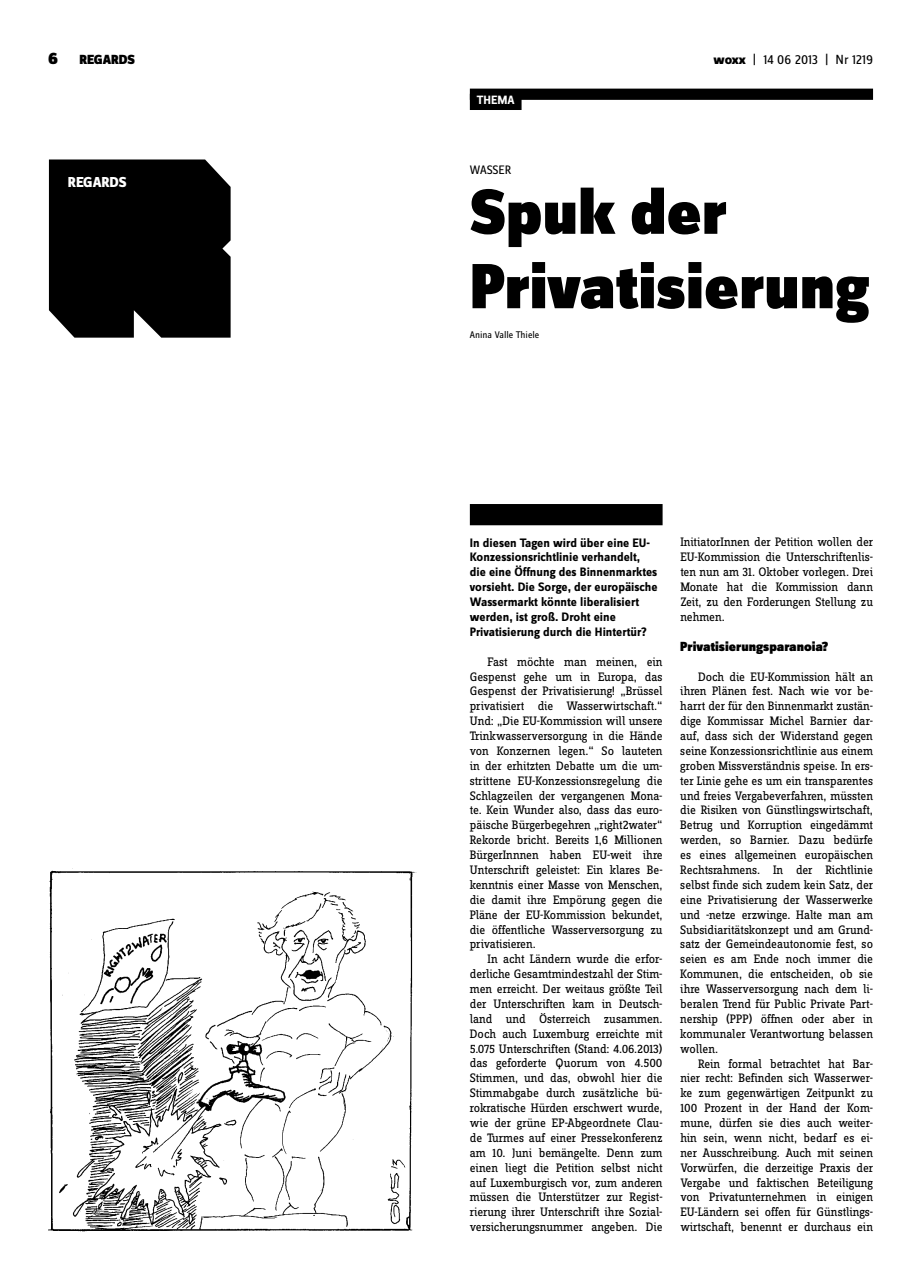
<style>
.page{position:relative;width:922px;height:1276px;background:#fff}
.page>*{position:absolute;margin:0;border:0;box-sizing:border-box;transform-origin:0 0}
.t1{font:900 66.25px/74.4px "Zine Sans Dis";color:#000}
.t2{font:800 15px "Zine Sans Dis";letter-spacing:-.01em;color:#fff}
.t3{font:900 13.75px "Zine Sans Dis";color:#000}
.t4{font:13.75px "Zine Sans Dis";letter-spacing:-.01em;color:#000}
.t5{font:12.75px/14.9px "Zine Slab Dis";letter-spacing:-.01em;color:#000;text-align:justify}
.t6{font:700 12.75px/14.9px "Zine Sans Dis";color:#000}
.t7{font:12.75px "Zine Sans Dis";letter-spacing:-.01em;color:#000}
.t8{font:700 12.5px "Zine Sans Dis";color:#fff}
.t9{font:10px "Zine Sans Dis";color:#000}
.s1{font-size:17.5px}
.s2{font-weight:800}
</style>
<div class="page">
<div style="left:469px;top:89px;width:403px;height:11px;background:#000"></div>
<img style="left:48px;top:868px;width:369px;height:364px">
<div style="left:49px;top:159px;width:181px;height:179px;background:#000"></div>
<div style="left:469px;top:504px;width:193px;height:21px;background:#000"></div>
<div style="left:469px;top:94px;width:52px;height:16px;background:#000"></div>
<p class="t3" style="left:48px;top:53px;width:88px"><span class="s1">6</span> REGARDS</p>
<p class="t4" style="left:713px;top:53px;width:161px"><span class="s2">woxx</span> | 14 06 2013 | Nr 1219</p>
<p class="t2" style="left:68px;top:174px;width:60px">REGARDS</p>
<p class="t8" style="left:477px;top:93px;width:39px">THEMA</p>
<p class="t7" style="left:469px;top:163px;width:43px">WASSER</p>
<h1 class="t1" style="left:469px;top:179px;width:400px">Spuk der<br>Privatisierung</h1>
<p class="t9" style="left:469px;top:329px;width:71px">Anina Valle Thiele</p>
<p class="t6" style="left:469px;top:535px;width:189px">In diesen Tagen wird über eine EU-Konzessionsrichtlinie verhandelt, die eine Öffnung des Binnenmarktes vorsieht. Die Sorge, der europäische Wassermarkt könnte liberalisiert werden, ist groß. Droht eine Privatisierung durch die Hintertür?</p>
<p class="t5" style="left:469px;top:655px;width:194px;text-indent:18px">Fast möchte man meinen, ein Gespenst gehe um in Europa, das Gespenst der Privatisierung! „Brüssel privatisiert die Wasserwirtschaft.“ Und: „Die EU-Kommission will unsere Trinkwasserversorgung in die Hände von Konzernen legen.“ So lauteten in der erhitzten Debatte um die um&shy;strittene EU-Konzessionsregelung die Schlagzeilen der vergangenen Mona&shy;te. Kein Wunder also, dass das euro&shy;päische Bürgerbegehren „right2water“ Rekorde bricht. Bereits 1,6 Millionen BürgerInnnen haben EU-weit ihre Unterschrift geleistet: Ein klares Be&shy;kenntnis einer Masse von Menschen, die damit ihre Empörung gegen die Pläne der EU-Kommission bekundet, die öffentliche Wasserversorgung zu privatisieren.</p>
<p class="t5" style="left:470px;top:952px;width:194px;text-indent:18px">In acht Ländern wurde die erfor&shy;derliche Gesamtmindestzahl der Stim&shy;men erreicht. Der weitaus größte Teil der Unterschriften kam in Deutsch&shy;land und Österreich zusammen.<br>Doch auch Luxemburg erreichte mit 5.075 Unterschriften (Stand: 4.06.2013) das geforderte Quorum von 4.500<br>Stimmen, und das, obwohl hier die Stimmabgabe durch zusätzliche bü&shy;rokratische Hürden erschwert wurde, wie der grüne EP-Abgeordnete Clau&shy;de Turmes auf einer Pressekonferenz am 10. Juni bemängelte. Denn zum einen liegt die Petition selbst nicht auf Luxemburgisch vor, zum anderen müssen die Unterstützer zur Regist&shy;rierung ihrer Unterschrift ihre Sozial&shy;versicherungsnummer angeben. Die</p>
<p class="t5" style="left:680px;top:535px;width:194px">InitiatorInnen der Petition wollen der EU-Kommission die Unterschriftenlis&shy;ten nun am 31. Oktober vorlegen. Drei Monate hat die Kommission dann Zeit, zu den Forderungen Stellung zu nehmen.</p>
<p class="t3" style="left:680px;top:639px;width:150px">Privatisierungsparanoia?</p>
<p class="t5" style="left:680px;top:669px;width:194px;text-indent:18px">Doch die EU-Kommission hält an ihren Plänen fest. Nach wie vor be&shy;harrt der für den Binnenmarkt zustän&shy;dige Kommissar Michel Barnier dar&shy;auf, dass sich der Widerstand gegen seine Konzessionsrichtlinie aus einem groben Missverständnis speise. In ers&shy;ter Linie gehe es um ein transparentes und freies Vergabeverfahren, müssten die Risiken von Günstlingswirtschaft, Betrug und Korruption eingedämmt werden, so Barnier. Dazu bedürfe es eines allgemeinen europäischen Rechtsrahmens. In der Richtlinie selbst finde sich zudem kein Satz, der eine Privatisierung der Wasserwerke und -netze erzwinge. Halte man am Subsidiaritätskonzept und am Grund&shy;satz der Gemeindeautonomie fest, so seien es am Ende noch immer die Kommunen, die entscheiden, ob sie ihre Wasserversorgung nach dem li&shy;beralen Trend für Public Private Part&shy;nership (PPP) öffnen oder aber in kommunaler Verantwortung belassen wollen.</p>
<p class="t5" style="left:680px;top:1056px;width:194px;text-indent:18px">Rein formal betrachtet hat Bar&shy;nier recht: Befinden sich Wasserwer&shy;ke zum gegenwärtigen Zeitpunkt zu 100 Prozent in der Hand der Kom&shy;mune, dürfen sie dies auch weiter&shy;hin sein, wenn nicht, bedarf es ei&shy;ner Ausschreibung. Auch mit seinen Vorwürfen, die derzeitige Praxis der Vergabe und faktischen Beteiligung von Privatunternehmen in einigen EU-Ländern sei offen für Günstlings&shy;wirtschaft, benennt er durchaus ein</p>
</div>
